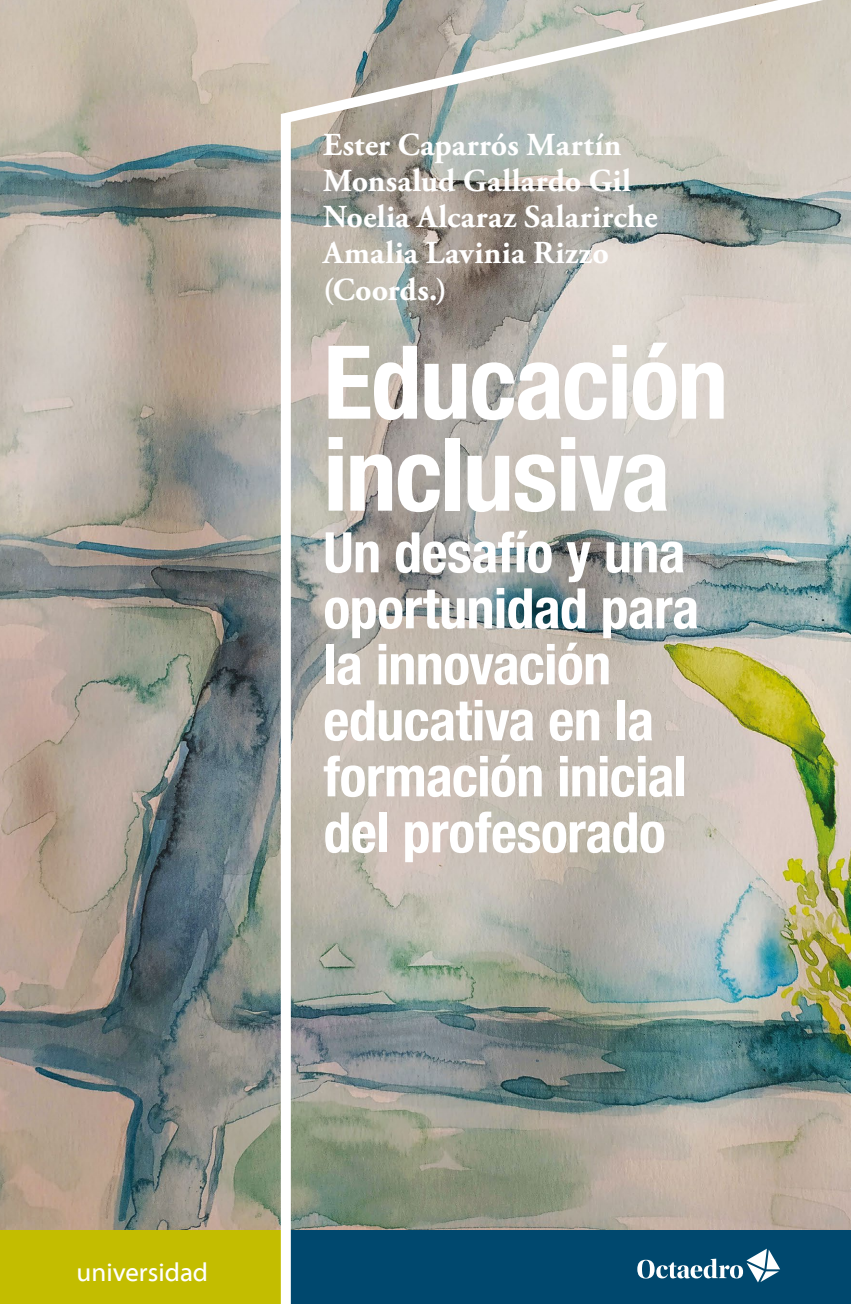
<style>
.page{position:relative;width:851px;height:1304px;background:#fff}
.page>*{position:absolute;margin:0;border:0;box-sizing:border-box;transform-origin:0 0}
.t1{font:700 condensed 102px/92px "Helvetica Neue LT Std";letter-spacing:-.02em;color:#fff}
.t2{font:700 condensed 56px/56px "Helvetica Neue LT Std";letter-spacing:-.01em;color:#fff}
.t3{font:700 32px/36px "Adobe Garamond Pro";letter-spacing:.01em;color:#fff}
.t4{font:26px "Myriad Web Pro";color:#fff}
</style>
<div class="page">
<img style="left:0;top:0;width:276px;height:1230px">
<div style="left:0;top:1230px;width:286px;height:74px;background:#c3bd00"></div>
<img style="left:276px;top:0;width:574px;height:1304px">
<svg style="left:637px;top:1249px;width:143px;height:33px"></svg>
<p class="t3" style="left:323px;top:128px;width:336px">Ester Caparrós Martín<br>Monsalud Gallardo Gil<br>Noelia Alcaraz Salarirche<br>Amalia Lavinia Rizzo (Coords.)</p>
<h1 class="t1" style="left:323px;top:335px;width:406px">Educación inclusiva</h1>
<h2 class="t2" style="left:323px;top:524px;width:377px">Un desafío y una oportunidad para la innovación educativa en la formación inicial del profesorado</h2>
<p class="t4" style="left:77px;top:1258px;width:133px">universidad</p>
</div>
